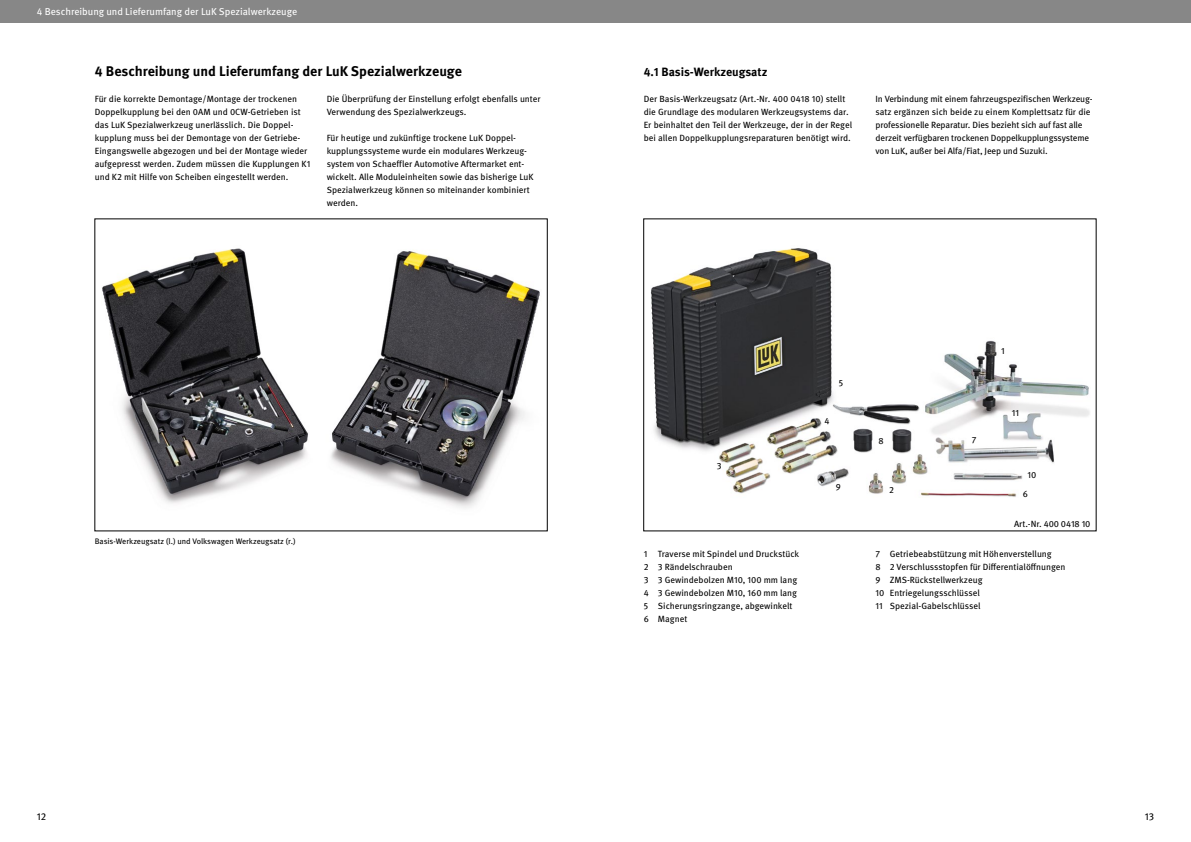
<style>
.page{position:relative;width:1191px;height:842px;background:#fff}
.page>*{position:absolute;margin:0;border:0;box-sizing:border-box;transform-origin:0 0}
.t1{font:700 14px "Meta OT";color:#000}
.t2{font:700 12px "Meta OT";letter-spacing:-.005em;color:#000}
.t3{font:10px "Meta OT";color:#fff}
.t4{font:10px "Meta OT";color:#000}
.t5{font:9px/13px "Meta OT";color:#000}
.t6{font:8px "Meta OT";letter-spacing:-.005em;color:#000}
</style>
<div class="page">
<div style="left:0;top:0;width:595px;height:23px;background:#878787"></div>
<div style="left:595px;top:0;width:596px;height:23px;background:#878787"></div>
<img style="left:102px;top:248px;width:438px;height:260px">
<img style="left:650px;top:248px;width:440px;height:249px">
<p class="t3" style="left:37px;top:5px;width:262px">4 Beschreibung und Lieferumfang der LuK Spezialwerkzeuge</p>
<h1 class="t1" style="left:95px;top:62px;width:368px">4 Beschreibung und Lieferumfang der LuK Spezialwerkzeuge</h1>
<p class="t5" style="left:95px;top:92px;width:217px">Für die korrekte Demontage/Montage der trockenen Doppelkupplung bei den 0AM und 0CW-Getrieben ist das LuK Spezialwerkzeug unerlässlich. Die Doppel&shy;kupplung muss bei der Demontage von der Getriebe-Eingangswelle abgezogen und bei der Montage wieder aufgepresst werden. Zudem müssen die Kupplungen K1 und K2 mit Hilfe von Scheiben eingestellt werden.</p>
<p class="t5" style="left:327px;top:92px;width:215px">Die Überprüfung der Einstellung erfolgt ebenfalls unter<br>Verwendung des Spezialwerkzeugs.</p>
<p class="t5" style="left:327px;top:131px;width:208px">Für heutige und zukünftige trockene LuK Doppel&shy;kupplungssysteme wurde ein modulares Werkzeug&shy;system von Schaeffler Automotive Aftermarket ent&shy;wickelt. Alle Moduleinheiten sowie das bisherige LuK Spezialwerkzeug können so miteinander kombiniert werden.</p>
<p class="t6" style="left:95px;top:536px;width:202px">Basis-Werkzeugsatz (l.) und Volkswagen Werkzeugsatz (r.)</p>
<h2 class="t2" style="left:643px;top:64px;width:125px">4.1 Basis-Werkzeugsatz</h2>
<p class="t5" style="left:643px;top:92px;width:210px">Der Basis-Werkzeugsatz (Art.-Nr. 400 0418 10) stellt die Grundlage des modularen Werkzeugsystems dar.<br>Er beinhaltet den Teil der Werkzeuge, der in der Regel bei allen Doppelkupplungsreparaturen benötigt wird.</p>
<p class="t5" style="left:875px;top:92px;width:218px">In Verbindung mit einem fahrzeugspezifischen Werkzeug&shy;satz ergänzen sich beide zu einem Komplettsatz für die professionelle Reparatur. Dies bezieht sich auf fast alle derzeit verfügbaren trockenen Doppelkupplungssysteme von LuK, außer bei Alfa/Fiat, Jeep und Suzuki.</p>
<p class="t5" style="left:717px;top:459px;width:6px">3</p>
<p class="t5" style="left:643px;top:547px;width:157px">1 Traverse mit Spindel und Druckstück<br>2 3 Rändelschrauben<br>3 3 Gewindebolzen M10, 100 mm lang<br>4 3 Gewindebolzen M10, 160 mm lang<br>5 Sicherungsringzange, abgewinkelt<br>6 Magnet</p>
<p class="t5" style="left:838px;top:377px;width:6px">5</p>
<p class="t5" style="left:824px;top:414px;width:7px">4</p>
<p class="t5" style="left:836px;top:481px;width:7px">9</p>
<p class="t5" style="left:878px;top:434px;width:7px">8</p>
<p class="t5" style="left:972px;top:433px;width:6px">7</p>
<p class="t5" style="left:889px;top:484px;width:6px">2</p>
<p class="t5" style="left:1001px;top:345px;width:5px">1</p>
<p class="t5" style="left:1011px;top:407px;width:9px">11</p>
<p class="t5" style="left:1027px;top:468px;width:10px">10</p>
<p class="t5" style="left:1022px;top:488px;width:7px">6</p>
<p class="t5" style="left:1014px;top:517px;width:78px">Art.-Nr. 400 0418 10</p>
<p class="t5" style="left:875px;top:547px;width:191px">7 Getriebeabstützung mit Höhenverstellung<br>8 2 Verschlussstopfen für Differentialöffnungen 9 ZMS-Rückstellwerkzeug<br>10 Entriegelungsschlüssel<br>11 Spezial-Gabelschlüssel</p>
<p class="t4" style="left:37px;top:810px;width:11px">12</p>
<p class="t4" style="left:1144px;top:810px;width:11px">13</p>
</div>
